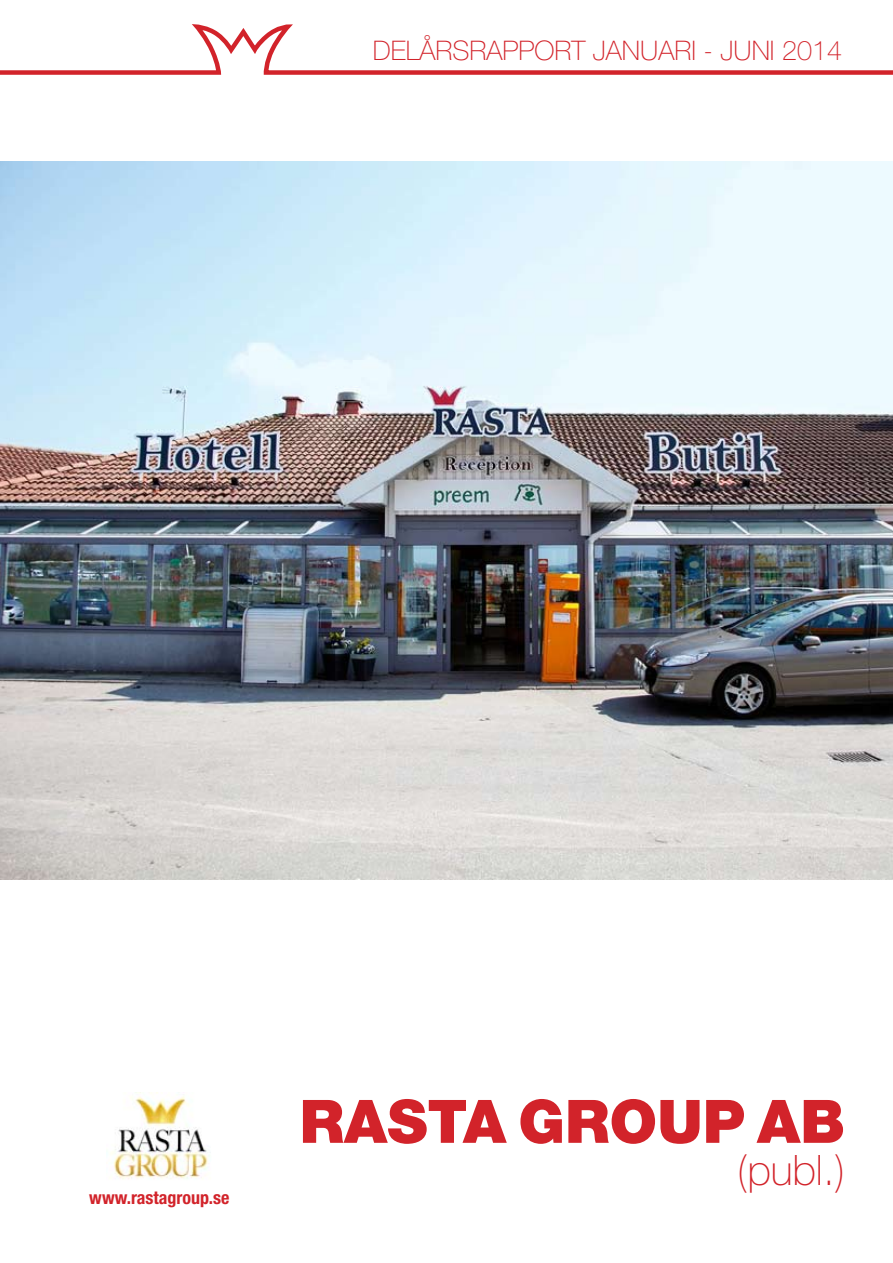
<style>
.page{position:relative;width:893px;height:1263px;background:#fff}
.page>*{position:absolute;margin:0;border:0;box-sizing:border-box;transform-origin:0 0}
.t1{font:900 60px "Helvetica Neue LT Std";color:#d2232a}
.t2{font:100 42px "Helvetica Neue LT Std";color:#d2232a}
.t3{font:100 27px "Helvetica Neue LT Std";color:#d2232a}
.t4{font:700 condensed 18px "Helvetica Neue LT Std";color:#d2232a}
</style>
<div class="page">
<svg style="left:0;top:24px;width:893px;height:51px"></svg>
<img style="left:111px;top:1093px;width:97px;height:86px">
<img style="left:0;top:162px;width:893px;height:717px">
<p class="t3" style="left:373px;top:35px;width:471px">DELÅRSRAPPORT jANUARI - JUNI 2014</p>
<p class="t4" style="left:89px;top:1186px;width:142px">www.rastagroup.se</p>
<h1 class="t1" style="left:300px;top:1086px;width:547px">RASTA GROUP AB</h1>
<h2 class="t2" style="left:737px;top:1146px;width:109px">(publ.)</h2>
</div>
